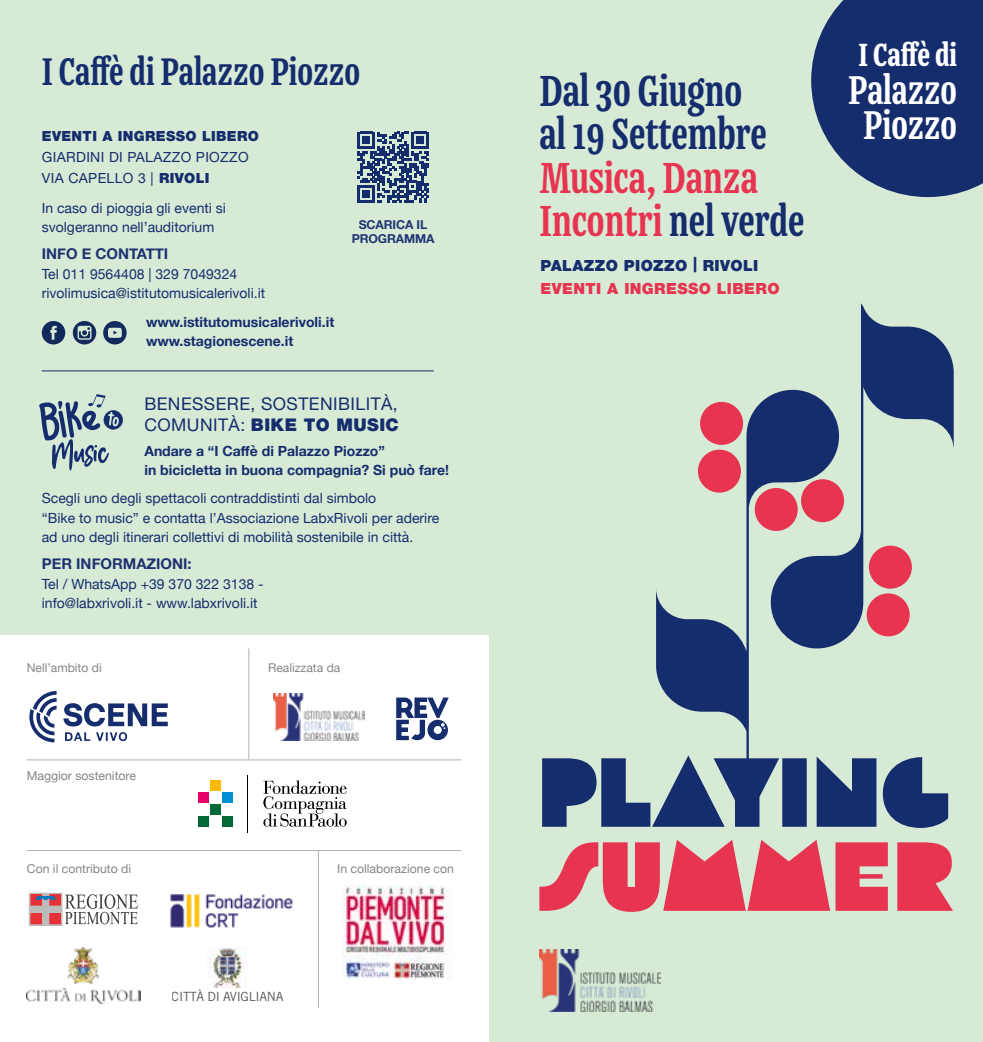
<style>
.page{position:relative;width:983px;height:1042px;background:#fff}
.page>*{position:absolute;margin:0;border:0;box-sizing:border-box;transform-origin:0 0}
.t1{font:700 47.43px/43.6px "Mala Condensed";color:#e73450}
.t2{font:700 47.43px/43.6px "Mala Condensed";color:#152d6d}
.t3{font:700 43.93px/35px "Mala Condensed";color:#fff;text-align:center}
.t4{font:700 42px "Mala Condensed";color:#152d6d}
.t5{font:800 35px "Mala Condensed";color:#fff}
.t6{font:17.5px/21px "Helvetica Neue";letter-spacing:.025em;color:#152d6d}
.t7{font:900 15.4px "Helvetica Neue";letter-spacing:.025em;color:#e73450}
.t8{font:900 15.4px "Helvetica Neue";letter-spacing:.025em;color:#152d6d}
.t9{font:700 14.88px "Helvetica Neue";color:#1e3271}
.t10{font:14px/19.2px "Helvetica Neue";color:#152d6d}
.t11{font:700 14px/19.2px "Helvetica Neue";color:#152d6d}
.t12{font:14px/21px "Helvetica Neue";letter-spacing:.025em;color:#152d6d}
.t13{font:900 14px "Helvetica Neue";letter-spacing:.025em;color:#152d6d}
.t14{font:12.78px "Trade Gothic";letter-spacing:-.025em;color:#575756}
.t15{font:12.25px "Helvetica Neue";color:#878787}
.t16{font:700 12.25px/14px "Helvetica Neue";letter-spacing:-.01em;color:#203472;text-align:center}
.t17{font:12.08px "Helvetica Neue";color:#878787}
.s1{font-weight:900}
.s2{color:#152d6d}
</style>
<div class="page">
<div style="left:0;top:0;width:982px;height:1042px;background:#d7ead6"></div>
<div style="left:0;top:635px;width:488px;height:407px;background:#fff"></div>
<svg style="left:357px;top:132px;width:71px;height:71px"></svg>
<div style="left:42px;top:321px;width:23px;height:23px;background:#11295b;border-radius:50%"></div>
<svg style="left:50px;top:326px;width:7px;height:14px"></svg>
<svg style="left:73px;top:321px;width:23px;height:23px"></svg>
<svg style="left:78px;top:326px;width:13px;height:14px"></svg>
<svg style="left:103px;top:321px;width:24px;height:23px"></svg>
<svg style="left:108px;top:328px;width:14px;height:10px"></svg>
<svg style="left:811px;top:0;width:171px;height:197px;background:#2b4379"></svg>
<svg style="left:39px;top:394px;width:84px;height:77px"></svg>
<svg style="left:539px;top:840px;width:413px;height:72px"></svg>
<svg style="left:542px;top:757px;width:405px;height:71px"></svg>
<svg style="left:656px;top:397px;width:184px;height:376px"></svg>
<div style="left:697px;top:450px;width:43px;height:43px;background:#e73450;border-radius:50%"></div>
<div style="left:700px;top:402px;width:43px;height:43px;background:#e73450;border-radius:50%"></div>
<div style="left:754px;top:488px;width:43px;height:43px;background:#e73450;border-radius:50%"></div>
<svg style="left:768px;top:303px;width:185px;height:347px"></svg>
<div style="left:868px;top:546px;width:43px;height:43px;background:#e73450;border-radius:50%"></div>
<div style="left:866px;top:593px;width:43px;height:43px;background:#e73450;border-radius:50%"></div>
<hr style="left:42px;top:370px;width:392px;height:1px;background:#11306e">
<img style="left:539px;top:949px;width:121px;height:62px">
<hr style="left:247px;top:774px;width:1px;height:58px;background:#000">
<div style="left:210px;top:804px;width:10px;height:10px;background:#006935"></div>
<div style="left:210px;top:781px;width:10px;height:10px;background:#fbba00"></div>
<div style="left:198px;top:792px;width:11px;height:11px;background:#e60068"></div>
<div style="left:198px;top:816px;width:11px;height:10px;background:#006935"></div>
<div style="left:222px;top:792px;width:10px;height:11px;background:#008fd2"></div>
<div style="left:222px;top:816px;width:10px;height:10px;background:#006935"></div>
<svg style="left:263px;top:780px;width:84px;height:47px"></svg>
<hr style="left:27px;top:850px;width:434px;height:1px;background:#b3b2b2">
<hr style="left:318px;top:850px;width:1px;height:158px;background:#b3b2b2">
<hr style="left:248px;top:648px;width:1px;height:111px;background:#b3b2b2">
<hr style="left:27px;top:759px;width:434px;height:1px;background:#b3b2b2">
<svg style="left:63px;top:703px;width:105px;height:23px"></svg>
<svg style="left:65px;top:732px;width:62px;height:9px"></svg>
<svg style="left:29px;top:691px;width:28px;height:51px"></svg>
<img style="left:170px;top:894px;width:123px;height:34px">
<img style="left:207px;top:947px;width:40px;height:41px">
<img style="left:27px;top:947px;width:113px;height:56px">
<img style="left:342px;top:885px;width:109px;height:94px">
<img style="left:273px;top:694px;width:91px;height:46px">
<svg style="left:396px;top:697px;width:52px;height:43px"></svg>
<svg style="left:65px;top:894px;width:73px;height:30px"></svg>
<div style="left:29px;top:893px;width:33px;height:32px;background:#bcbcbc"></div>
<div style="left:29px;top:892px;width:33px;height:34px;border:1px solid #bcbcbc"></div>
<div style="left:50px;top:913px;width:10px;height:11px;background:#e73037"></div>
<div style="left:49px;top:913px;width:12px;height:11px;border:1px solid #e73037"></div>
<div style="left:31px;top:913px;width:11px;height:11px;background:#e73037"></div>
<div style="left:31px;top:894px;width:11px;height:11px;background:#e73037"></div>
<div style="left:50px;top:894px;width:10px;height:11px;background:#e73037"></div>
<div style="left:49px;top:894px;width:12px;height:11px;border:1px solid #e73037"></div>
<svg style="left:36px;top:895px;width:20px;height:5px"></svg>
<h3 class="t4" style="left:42px;top:46px;width:320px">I Caffè di Palazzo Piozzo</h3>
<p class="t13" style="left:42px;top:128px;width:219px">EVENTI A INGRESSO LIBERO</p>
<p class="t12" style="left:42px;top:147px;width:208px">GIARDINI DI PALAZZO PIOZZO<br>VIA CAPELLO 3 | <span class="s1">RIVOLI</span></p>
<p class="t10" style="left:42px;top:199px;width:186px">In caso di pioggia gli eventi si svolgeranno nell’auditorium</p>
<p class="t9" style="left:42px;top:242px;width:128px">INFO E CONTATTI</p>
<p class="t10" style="left:42px;top:265px;width:225px">Tel 011 9564408 | 329 7049324 rivolimusica@istitutomusicalerivoli.it</p>
<p class="t11" style="left:146px;top:313px;width:190px">www.istitutomusicalerivoli.it www.stagionescene.it</p>
<p class="t16" style="left:351px;top:218px;width:84px">SCARICA IL<br>PROGRAMMA</p>
<p class="t6" style="left:144px;top:393px;width:256px">BENESSERE, SOSTENIBILITÀ,<br>COMUNITÀ: <span class="s1">BIKE TO MUSIC</span></p>
<p class="t11" style="left:144px;top:441px;width:306px">Andare a “I Caffè di Palazzo Piozzo”<br>in bicicletta in buona compagnia? Si può fare!</p>
<p class="t10" style="left:42px;top:489px;width:399px">Scegli uno degli spettacoli contraddistinti dal simbolo<br>“Bike to music” e contatta l’Associazione LabxRivoli per aderire ad uno degli itinerari collettivi di mobilità sostenibile in città.</p>
<p class="t9" style="left:42px;top:552px;width:151px">PER INFORMAZIONI:</p>
<p class="t10" style="left:42px;top:575px;width:223px">Tel / WhatsApp +39 370 322 3138 - info@labxrivoli.it - www.labxrivoli.it</p>
<p class="t17" style="left:27px;top:659px;width:76px">Nell’ambito di</p>
<p class="t17" style="left:268px;top:659px;width:74px">Realizzata da</p>
<p class="t15" style="left:27px;top:767px;width:111px">Maggior sostenitore</p>
<p class="t15" style="left:27px;top:859px;width:106px">Con il contributo di</p>
<p class="t15" style="left:337px;top:859px;width:118px">In collaborazione con</p>
<p class="t14" style="left:172px;top:988px;width:113px">CITTÀ DI AVIGLIANA</p>
<h1 class="t2" style="left:539px;top:67px;width:229px">Dal 30 Giugno al 19 Settembre</h1>
<h1 class="t1" style="left:539px;top:154px;width:266px">Musica, Danza<br>Incontri <span class="s2">nel verde</span></h1>
<p class="t8" style="left:540px;top:256px;width:219px">PALAZZO PIOZZO | RIVOLI</p>
<p class="t7" style="left:540px;top:279px;width:240px">EVENTI A INGRESSO LIBERO</p>
<h3 class="t5" style="left:858px;top:34px;width:100px">I Caffè di</h3>
<h2 class="t3" style="left:848px;top:71px;width:110px">Palazzo<br>Piozzo</h2>
</div>
